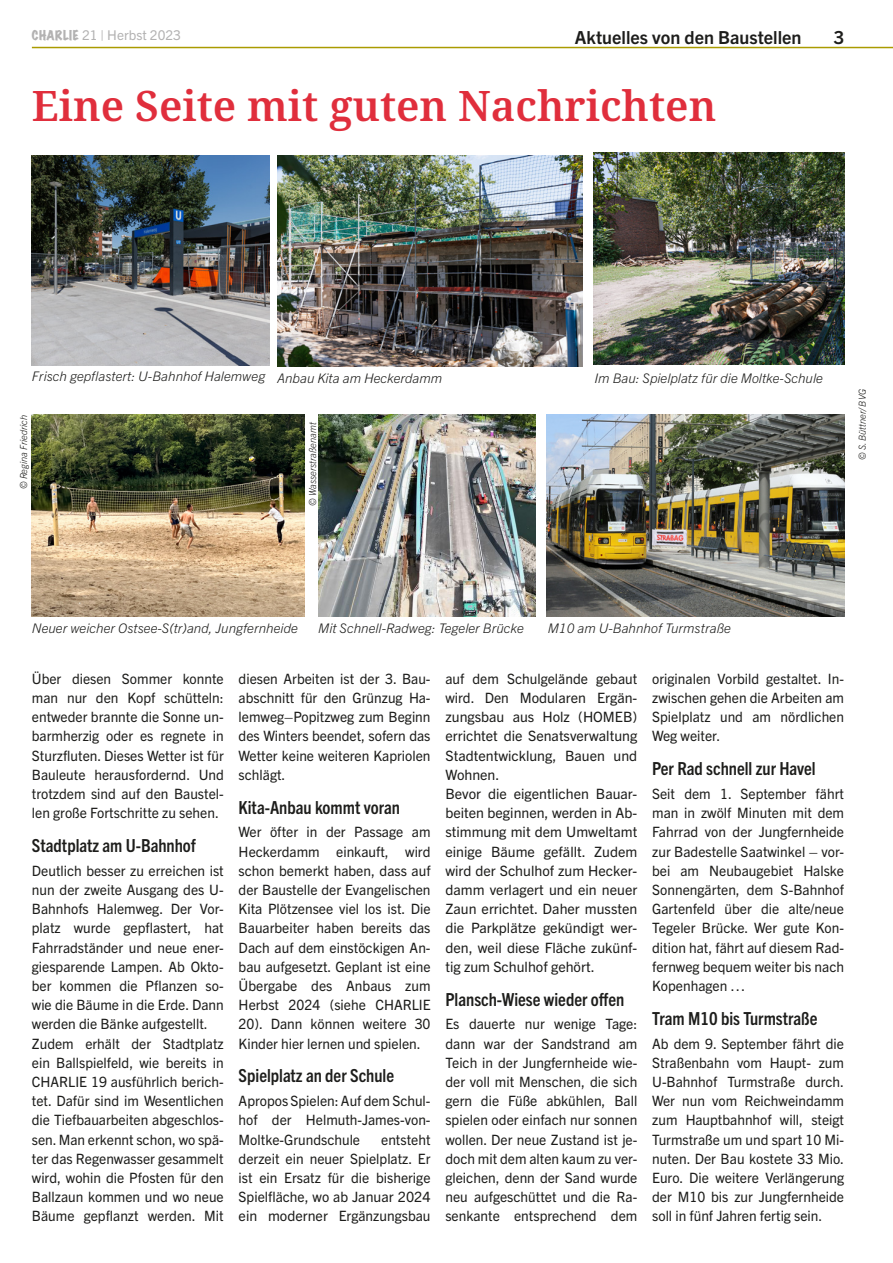
<style>
.page{position:relative;width:893px;height:1263px;background:#fff}
.page>*{position:absolute;margin:0;border:0;box-sizing:border-box;transform-origin:0 0}
.B-01-Head{font:600 42px "Noto Serif";color:#e02e3c}
.B-05-ZÜ_Stadtumbau{font:700 condensed 18px "Trade Gothic Next LT Pro";color:#1d1d1b}
.C-Kolumnentitel-re{font:700 18px "Trade Gothic Next LT Pro";color:#1d1d1b}
.AA-Brot-fliess{font:14.25px/19.2px "Trade Gothic Next LT Pro";color:#1d1d1b;text-align:justify}
.t1{font:13.5px "Trade Gothic Next LT Pro";color:#b3b2b2}
.BD-BU-einfach{font:italic 300 13.2px "Trade Gothic Next LT Pro";color:#1d1d1b}
.BE_Copyr-Schwarz{font:italic 300 9.75px "Trade Gothic Next LT Pro";color:#1d1d1b;scale:.96 1}
.s1{font-family:"Marker Felt";font-stretch:expanded;font-size:12.3px}
</style>
<div class="page">
<hr style="left:32px;top:47px;width:861px;height:1px;background:#aa9b00">
<img style="left:547px;top:415px;width:297px;height:201px">
<img style="left:278px;top:156px;width:305px;height:210px">
<img style="left:319px;top:415px;width:216px;height:201px">
<img style="left:32px;top:156px;width:237px;height:210px">
<img style="left:32px;top:415px;width:272px;height:201px">
<img style="left:594px;top:152px;width:250px;height:212px">
<p class="t1" style="left:32px;top:26px;width:151px"><span class="s1">CHARLIE</span> 21 | Herbst 2023</p>
<p class="C-Kolumnentitel-re" style="left:575px;top:25px;width:228px">Aktuelles von den Baustellen</p>
<p class="C-Kolumnentitel-re" style="left:834px;top:25px;width:12px">3</p>
<p class="B-01-Head" style="left:32px;top:76px;width:686px">Eine Seite mit guten Nachrichten</p>
<p class="BD-BU-einfach" style="left:32px;top:367px;width:235px">Frisch gepflastert: U-Bahnhof Halemweg</p>
<p class="BD-BU-einfach" style="left:277px;top:369px;width:167px">Anbau Kita am Heckerdamm</p>
<p class="BE_Copyr-Schwarz" style="left:17px;top:489px;width:79px;rotate:-90deg">© Regina Friedrich</p>
<p class="BE_Copyr-Schwarz" style="left:306px;top:506px;width:89px;rotate:-90deg">© Wasserstraßenamt</p>
<p class="BD-BU-einfach" style="left:594px;top:369px;width:230px">Im Bau: Spielplatz für die Moltke-Schule</p>
<p class="BE_Copyr-Schwarz" style="left:856px;top:460px;width:76px;rotate:-90deg">© S. Büttner/BVG</p>
<p class="BD-BU-einfach" style="left:32px;top:619px;width:267px">Neuer weicher Ostsee-S(tr)and, Jungfernheide</p>
<p class="BD-BU-einfach" style="left:318px;top:619px;width:207px">Mit Schnell-Radweg: Tegeler Brücke</p>
<p class="BD-BU-einfach" style="left:548px;top:619px;width:185px">M10 am U-Bahnhof Turmstraße</p>
<p class="AA-Brot-fliess" style="left:32px;top:668px;width:193px">Über diesen Sommer konnte man nur den Kopf schütteln: entweder brannte die Sonne un&shy;barmherzig oder es regnete in Sturzfluten. Dieses Wetter ist für Bauleute herausfordernd. Und trotzdem sind auf den Baustel&shy;len große Fortschritte zu sehen.</p>
<p class="B-05-ZÜ_Stadtumbau" style="left:32px;top:833px;width:166px">Stadtplatz am U-Bahnhof</p>
<p class="AA-Brot-fliess" style="left:32px;top:860px;width:193px">Deutlich besser zu erreichen ist nun der zweite Ausgang des U-Bahnhofs Halemweg. Der Vor&shy;platz wurde gepflastert, hat Fahrradständer und neue ener&shy;giesparende Lampen. Ab Okto&shy;ber kommen die Pflanzen so&shy;wie die Bäume in die Erde. Dann werden die Bänke aufgestellt.</p>
<p class="AA-Brot-fliess" style="left:32px;top:1033px;width:193px">Zudem erhält der Stadtplatz ein Ballspielfeld, wie bereits in CHARLIE 19 ausführlich berich&shy;tet. Dafür sind im Wesentlichen die Tiefbauarbeiten abgeschlos&shy;sen. Man erkennt schon, wo spä&shy;ter das Regenwasser gesammelt wird, wohin die Pfosten für den Ballzaun kommen und wo neue Bäume gepflanzt werden. Mit</p>
<p class="AA-Brot-fliess" style="left:239px;top:668px;width:193px">diesen Arbeiten ist der 3. Bau&shy;abschnitt für den Grünzug Ha&shy;lemweg–Popitzweg zum Beginn des Winters beendet, sofern das Wetter keine weiteren Kapriolen schlägt.</p>
<p class="B-05-ZÜ_Stadtumbau" style="left:239px;top:795px;width:163px">Kita-Anbau kommt voran</p>
<p class="AA-Brot-fliess" style="left:239px;top:822px;width:193px">Wer öfter in der Passage am Heckerdamm einkauft, wird schon bemerkt haben, dass auf der Baustelle der Evangelischen Kita Plötzensee viel los ist. Die Bauarbeiter haben bereits das Dach auf dem einstöckigen An&shy;bau aufgesetzt. Geplant ist eine Übergabe des Anbaus zum Herbst 2024 (siehe CHARLIE 20). Dann können weitere 30<br>Kinder hier lernen und spielen.</p>
<p class="B-05-ZÜ_Stadtumbau" style="left:239px;top:1063px;width:157px">Spielplatz an der Schule</p>
<p class="AA-Brot-fliess" style="left:239px;top:1090px;width:193px">Apropos Spielen: Auf dem Schul&shy;hof der Helmuth-James-von-Moltke-Grundschule</p>
<p class="AA-Brot-fliess" style="left:239px;top:1129px;width:193px;text-indent:143px">entsteht derzeit ein neuer Spielplatz. Er ist ein Ersatz für die bisherige Spielfläche, wo ab Januar 2024 ein moderner Ergänzungsbau</p>
<p class="AA-Brot-fliess" style="left:445px;top:668px;width:193px">auf dem Schulgelände gebaut wird. Den Modularen Ergän&shy;zungsbau aus Holz (HOMEB) errichtet die Senatsverwaltung Stadtentwicklung, Bauen und Wohnen.</p>
<p class="AA-Brot-fliess" style="left:445px;top:783px;width:193px">Bevor die eigentlichen Bauar&shy;beiten beginnen, werden in Ab&shy;stimmung mit dem Umweltamt einige Bäume gefällt. Zudem wird der Schulhof zum Hecker&shy;damm verlagert und ein neuer Zaun errichtet. Daher mussten die Parkplätze gekündigt wer&shy;den, weil diese Fläche zukünf&shy;tig zum Schulhof gehört.</p>
<p class="B-05-ZÜ_Stadtumbau" style="left:445px;top:987px;width:180px">Plansch-Wiese wieder offen</p>
<p class="AA-Brot-fliess" style="left:445px;top:1014px;width:193px">Es dauerte nur wenige Tage: dann war der Sandstrand am Teich in der Jungfernheide wie&shy;der voll mit Menschen, die sich gern die Füße abkühlen, Ball spielen oder einfach nur sonnen wollen. Der neue Zustand ist je&shy;doch mit dem alten kaum zu ver&shy;gleichen, denn der Sand wurde neu aufgeschüttet und die Ra&shy;senkante entsprechend dem</p>
<p class="AA-Brot-fliess" style="left:652px;top:668px;width:193px">originalen Vorbild gestaltet. In&shy;zwischen gehen die Arbeiten am Spielplatz und am nördlichen Weg weiter.</p>
<p class="B-05-ZÜ_Stadtumbau" style="left:652px;top:756px;width:165px">Per Rad schnell zur Havel</p>
<p class="AA-Brot-fliess" style="left:652px;top:783px;width:193px">Seit dem 1. September fährt man in zwölf Minuten mit dem Fahrrad von der Jungfernheide zur Badestelle Saatwinkel – vor&shy;bei am Neubaugebiet Halske Sonnengärten, dem S-Bahnhof Gartenfeld über die alte/neue Tegeler Brücke. Wer gute Kon&shy;dition hat, fährt auf diesem Rad&shy;fernweg bequem weiter bis nach Kopenhagen …</p>
<p class="B-05-ZÜ_Stadtumbau" style="left:652px;top:1006px;width:167px">Tram M10 bis Turmstraße</p>
<p class="AA-Brot-fliess" style="left:652px;top:1033px;width:193px">Ab dem 9. September fährt die Straßenbahn vom Haupt- zum U-Bahnhof Turmstraße durch.<br>Wer nun vom Reichweindamm zum Hauptbahnhof will, steigt Turmstraße um und spart 10 Mi&shy;nuten. Der Bau kostete 33 Mio.<br>Euro. Die weitere Verlängerung der M10 bis zur Jungfernheide soll in fünf Jahren fertig sein.</p>
</div>
